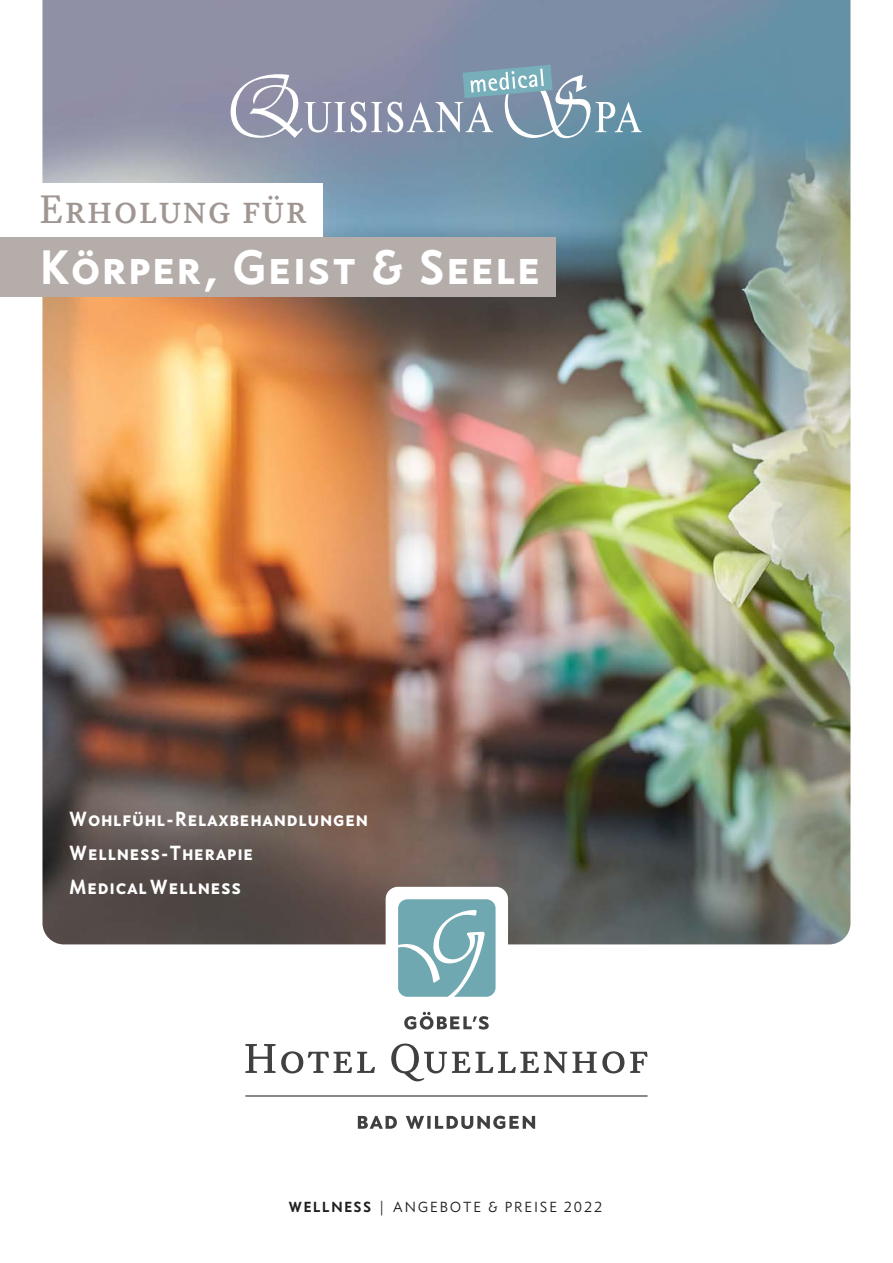
<style>
.page{position:relative;width:893px;height:1263px;background:#fff}
.page>*{position:absolute;margin:0;border:0;box-sizing:border-box;transform-origin:0 0}
.t1{font:700 49.5px "Concourse C2";letter-spacing:-.01em;color:#fff}
.t2{font:39px "Equity Caps A";letter-spacing:-.01em;color:#9f9692;scale:.95 1}
.t3{font:700 21px/34px "Concourse C2";color:#fff;scale:.95 1}
.t4{font:15px "Concourse T3 Tab";letter-spacing:.12em;color:#231f20}
.s1{font-weight:700}
</style>
<div class="page">
<img style="left:43px;top:0;width:807px;height:944px">
<svg style="left:231px;top:65px;width:411px;height:73px;background:#91a0b4"></svg>
<div style="left:0;top:183px;width:323px;height:55px;background:#fff"></div>
<div style="left:0;top:237px;width:556px;height:60px;background:#b4adaa"></div>
<div style="left:386px;top:887px;width:122px;height:122px;background:#fff;border-radius:12px"></div>
<svg style="left:398px;top:899px;width:98px;height:98px;background:#83b4bb"></svg>
<svg style="left:245px;top:1012px;width:403px;height:117px"></svg>
<h2 class="t2" style="left:39px;top:186px;width:285px">Erholung für</h2>
<h1 class="t1" style="left:39px;top:238px;width:504px">Körper, Geist &amp; Seele</h1>
<p class="t3" style="left:68px;top:801px;width:317px">Wohlfühl-Relaxbehandlungen<br>Wellness-Therapie<br>MedicalWellness</p>
<p class="t4" style="left:289px;top:1201px;width:315px"><span class="s1">WELLNESS</span> | ANGEBOTE &amp; PREISE 2022</p>
</div>
